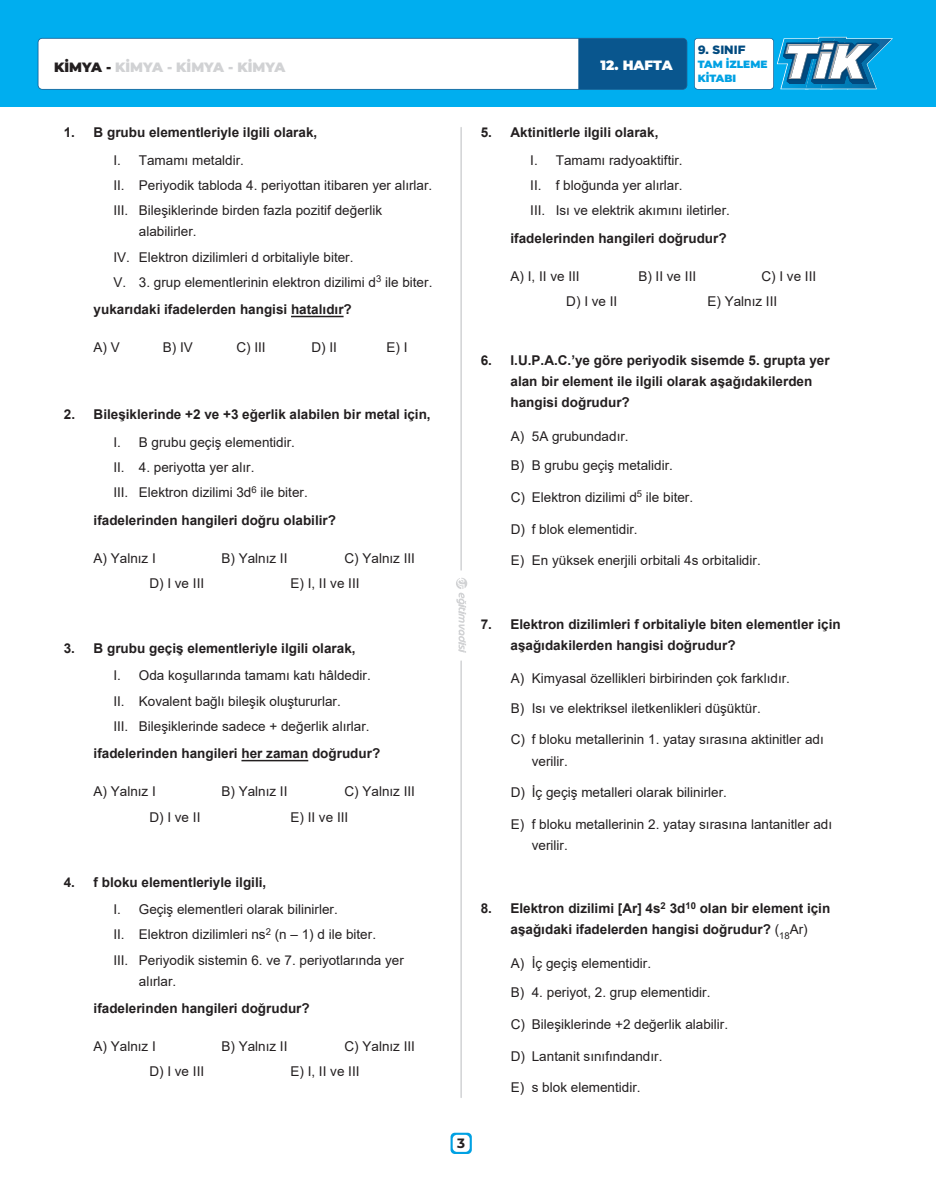
<style>
.page{position:relative;width:936px;height:1191px;background:#fff}
.page>*{position:absolute;margin:0;border:0;box-sizing:border-box;transform-origin:0 0}
.t1{font:italic 49.95px "Gotham Ultra";color:#fff}
.t2{font:13.5px/25.2px "Arial";color:#231f20}
.t3{font:700 13.5px/21px "Arial";color:#231f20}
.t4{font:900 13.5px "Montserrat";color:#d1d2d4}
.t5{font:900 13.5px "Montserrat";color:#fff}
.t6{font:700 13.5px "Montserrat";color:#231f20}
.t7{font:900 12px "Gotham";color:#004a7f}
.t8{font:900 10.5px/14.4px "Montserrat";color:#00a1e3}
.s1{color:#231f20}
.s2{font-weight:400}
</style>
<div class="page">
<svg style="left:450px;top:1132px;width:22px;height:22px"></svg>
<div style="left:452px;top:1134px;width:17px;height:17px;background:#fff;border-radius:4px"></div>
<div style="left:0;top:0;width:935px;height:106px;background:#00aeef"></div>
<svg style="left:38px;top:38px;width:649px;height:52px;background:#cedee9"></svg>
<svg style="left:694px;top:37px;width:199px;height:53px;background:#64a7ca"></svg>
<hr style="left:460px;top:128px;width:2px;height:442px;background:#d1d2d4">
<hr style="left:460px;top:661px;width:2px;height:436px;background:#d1d2d4">
<svg style="left:456px;top:578px;width:11px;height:75px"></svg>
<hr style="left:291px;top:316px;width:52px;height:1px;background:#231f20">
<hr style="left:241px;top:760px;width:67px;height:1px;background:#231f20">
<p class="t4" style="left:54px;top:57px;width:232px"><span class="s1">KİMYA -</span> KİMYA - KİMYA - KİMYA</p>
<p class="t3" style="left:64px;top:122px;width:255px">1. B grubu elementleriyle ilgili olarak,</p>
<p class="t2" style="left:113px;top:147px;width:320px">I. Tamamı metaldir.<br>II. Periyodik tabloda 4. periyottan itibaren yer alırlar.<br>III. Bileşiklerinde birden fazla pozitif değerlik</p>
<p class="t2" style="left:113px;top:219px;width:320px;text-indent:26px">alabilirler.<br>IV. Elektron dizilimleri d orbitaliyle biter.<br>V. 3. grup elementlerinin elektron dizilimi d<sup>3</sup> ile biter.</p>
<p class="t3" style="left:94px;top:299px;width:260px">yukarıdaki ifadelerden hangisi hatalıdır?</p>
<p class="t2" style="left:94px;top:335px;width:28px">A) V</p>
<p class="t2" style="left:163px;top:335px;width:32px">B) IV</p>
<p class="t2" style="left:236px;top:335px;width:31px">C) III</p>
<p class="t2" style="left:311px;top:335px;width:27px">D) II</p>
<p class="t2" style="left:386px;top:335px;width:23px">E) I</p>
<p class="t3" style="left:64px;top:404px;width:368px">2. Bileşiklerinde +2 ve +3 eğerlik alabilen bir metal için,</p>
<p class="t2" style="left:113px;top:429px;width:196px">I. B grubu geçiş elementidir.<br>II. 4. periyotta yer alır.<br>III. Elektron dizilimi 3d<sup>6</sup> ile biter.</p>
<p class="t3" style="left:94px;top:509px;width:244px">ifadelerinden hangileri doğru olabilir?</p>
<p class="t2" style="left:94px;top:545px;width:64px">A) Yalnız I</p>
<p class="t2" style="left:221px;top:545px;width:68px">B) Yalnız II</p>
<p class="t2" style="left:344px;top:545px;width:72px">C) Yalnız III</p>
<p class="t2" style="left:149px;top:570px;width:56px">D) I ve III</p>
<p class="t2" style="left:290px;top:570px;width:71px">E) I, II ve III</p>
<p class="t3" style="left:64px;top:638px;width:293px">3. B grubu geçiş elementleriyle ilgili olarak,</p>
<p class="t2" style="left:113px;top:663px;width:259px">I. Oda koşullarında tamamı katı hâldedir.<br>II. Kovalent bağlı bileşik oluştururlar.<br>III. Bileşiklerinde sadece + değerlik alırlar.</p>
<p class="t3" style="left:94px;top:743px;width:288px">ifadelerinden hangileri her zaman doğrudur?</p>
<p class="t2" style="left:94px;top:779px;width:64px">A) Yalnız I</p>
<p class="t2" style="left:221px;top:779px;width:68px">B) Yalnız II</p>
<p class="t2" style="left:344px;top:779px;width:72px">C) Yalnız III</p>
<p class="t2" style="left:149px;top:804px;width:53px">D) I ve II</p>
<p class="t2" style="left:290px;top:804px;width:59px">E) II ve III</p>
<p class="t3" style="left:64px;top:871px;width:204px">4. f bloku elementleriyle ilgili,</p>
<p class="t2" style="left:113px;top:896px;width:292px">I. Geçiş elementleri olarak bilinirler.<br>II. Elektron dizilimleri ns<sup>2</sup> (n – 1) d ile biter.<br>III. Periyodik sistemin 6. ve 7. periyotlarında yer</p>
<p class="t2" style="left:139px;top:968px;width:39px">alırlar.</p>
<p class="t3" style="left:94px;top:998px;width:218px">ifadelerinden hangileri doğrudur?</p>
<p class="t2" style="left:94px;top:1033px;width:64px">A) Yalnız I</p>
<p class="t2" style="left:221px;top:1033px;width:68px">B) Yalnız II</p>
<p class="t2" style="left:344px;top:1033px;width:72px">C) Yalnız III</p>
<p class="t2" style="left:149px;top:1058px;width:56px">D) I ve III</p>
<p class="t2" style="left:290px;top:1058px;width:71px">E) I, II ve III</p>
<p class="t5" style="left:600px;top:55px;width:73px">12. HAFTA</p>
<p class="t7" style="left:697px;top:42px;width:49px">9. SINIF</p>
<p class="t8" style="left:697px;top:56px;width:71px">TAM İZLEME<br>KİTABI</p>
<h1 class="t1" style="left:781px;top:33px;width:86px">TiK</h1>
<p class="t3" style="left:480px;top:122px;width:179px">5. Aktinitlerle ilgili olarak,</p>
<p class="t2" style="left:530px;top:147px;width:201px">I. Tamamı radyoaktiftir.<br>II. f bloğunda yer alırlar.<br>III. Isı ve elektrik akımını iletirler.</p>
<p class="t3" style="left:510px;top:228px;width:218px">ifadelerinden hangileri doğrudur?</p>
<p class="t2" style="left:510px;top:263px;width:71px">A) I, II ve III</p>
<p class="t2" style="left:638px;top:263px;width:59px">B) II ve III</p>
<p class="t2" style="left:761px;top:263px;width:56px">C) I ve III</p>
<p class="t2" style="left:566px;top:289px;width:53px">D) I ve II</p>
<p class="t2" style="left:707px;top:289px;width:71px">E) Yalnız III</p>
<p class="t3" style="left:510px;top:350px;width:320px;text-indent:-30px">6. I.U.P.A.C.’ye göre periyodik sisemde 5. grupta yer alan bir element ile ilgili olarak aşağıdakilerden hangisi doğrudur?</p>
<p class="t2" style="left:510px;top:421px;width:164px;line-height:29.5px">A) 5A grubundadır.<br>B) B grubu geçiş metalidir.</p>
<p class="t2" style="left:510px;top:484px;width:184px">C) Elektron dizilimi d<sup>5</sup> ile biter.</p>
<p class="t2" style="left:510px;top:516px;width:128px">D) f blok elementidir.</p>
<p class="t2" style="left:510px;top:548px;width:251px">E) En yüksek enerjili orbitali 4s orbitalidir.</p>
<p class="t3" style="left:510px;top:613px;width:332px;text-indent:-30px">7. Elektron dizilimleri f orbitaliyle biten elementler için aşağıdakilerden hangisi doğrudur?</p>
<p class="t2" style="left:510px;top:663px;width:281px;line-height:29.5px">A) Kimyasal özellikleri birbirinden çok farklıdır.<br>B) Isı ve elektriksel iletkenlikleri düşüktür.</p>
<p class="t2" style="left:531px;top:729px;width:293px;line-height:21px;text-indent:-21px">C) f bloku metallerinin 1. yatay sırasına aktinitler adı verilir.</p>
<p class="t2" style="left:510px;top:779px;width:218px">D) İç geçiş metalleri olarak bilinirler.</p>
<p class="t2" style="left:531px;top:813px;width:302px;line-height:21px;text-indent:-21px">E) f bloku metallerinin 2. yatay sırasına lantanitler adı verilir.</p>
<p class="t3" style="left:480px;top:898px;width:351px;text-align:center">8. Elektron dizilimi [Ar] 4s<sup>2</sup> 3d<sup>10</sup> olan bir element için aşağıdaki ifadelerden hangisi doğrudur? <span class="s2">(</span><sub>18</sub><span class="s2">Ar)</span></p>
<p class="t2" style="left:510px;top:948px;width:201px;line-height:29.5px">A) İç geçiş elementidir.<br>B) 4. periyot, 2. grup elementidir.</p>
<p class="t2" style="left:510px;top:1011px;width:219px">C) Bileşiklerinde +2 değerlik alabilir.</p>
<p class="t2" style="left:510px;top:1043px;width:153px">D) Lantanit sınıfındandır.</p>
<p class="t2" style="left:510px;top:1074px;width:131px">E) s blok elementidir.</p>
<p class="t6" style="left:457px;top:1133px;width:9px">3</p>
</div>
